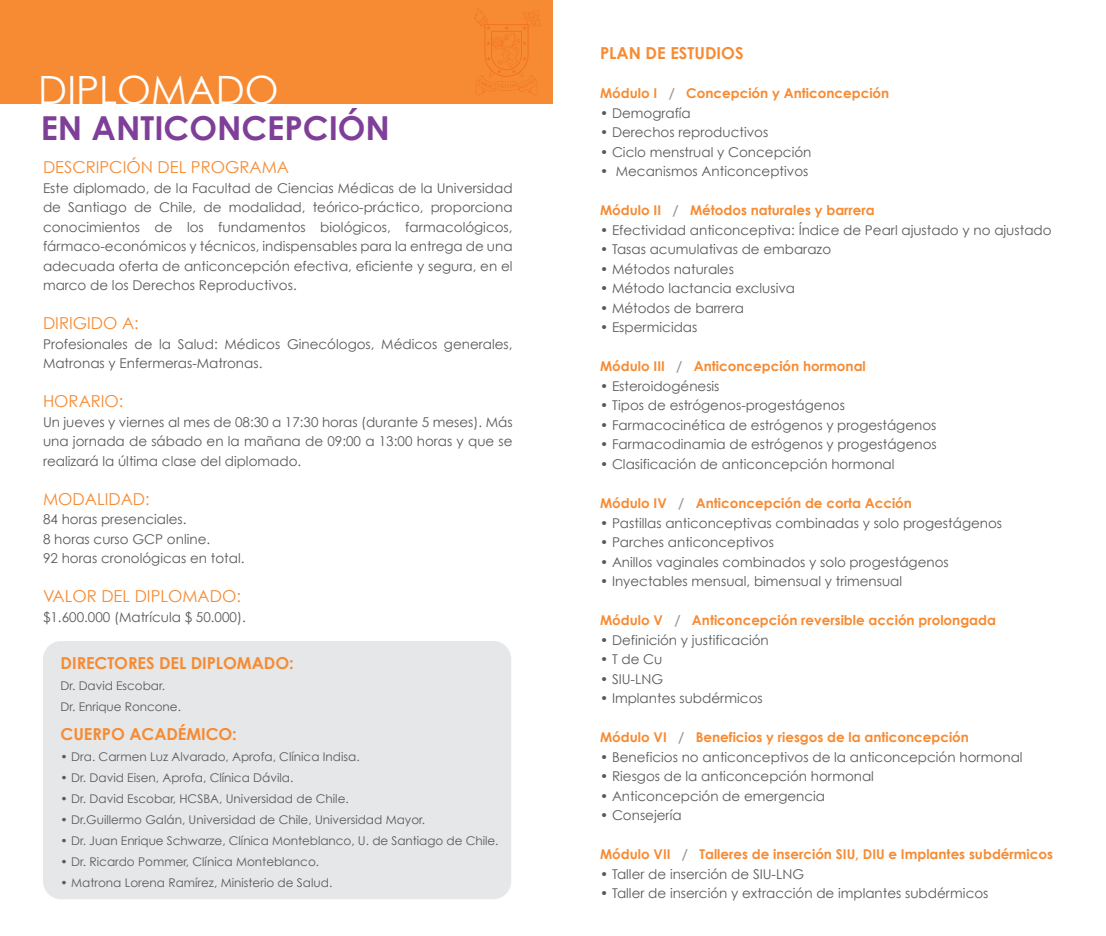
<style>
.page{position:relative;width:1106px;height:936px;background:#fff}
.page>*{position:absolute;margin:0;border:0;box-sizing:border-box;transform-origin:0 0}
.t1{font:39px "Century Gothic";color:#fff}
.t2{font:700 33px "Century Gothic";color:#7f3f98}
.t3{font:16.5px "Century Gothic";color:#f68b33}
.t4{font:700 16.5px "Century Gothic";letter-spacing:-.005em;color:#f68b33}
.t5{font:13.5px/19.5px "Century Gothic";color:#58595b;text-align:justify}
.t6{font:700 13.5px "Century Gothic";color:#f68b33}
.t7{font:12px/21px "Century Gothic";color:#58595b}
.s1{color:#939598}
</style>
<div class="page">
<div style="left:0;top:0;width:552px;height:103px;background:#f68b33"></div>
<svg style="left:474px;top:8px;width:67px;height:87px"></svg>
<div style="left:43px;top:641px;width:468px;height:258px;background:#e6e7e8;border-radius:18px"></div>
<h1 class="t1" style="left:38px;top:66px;width:242px">DIPLOMADO</h1>
<h2 class="t2" style="left:41px;top:107px;width:351px">EN ANTICONCEPCIÓN</h2>
<p class="t3" style="left:43px;top:157px;width:247px">DESCRIPCIÓN DEL PROGRAMA</p>
<p class="t5" style="left:43px;top:178px;width:471px">Este diplomado, de la Facultad de Ciencias Médicas de la Universidad de Santiago de Chile, de modalidad, teórico-práctico, proporciona conocimientos de los fundamentos biológicos, farmacológicos, fármaco-económicos y técnicos, indispensables para la entrega de una adecuada oferta de anticoncepción efectiva, eficiente y segura, en el marco de los Derechos Reproductivos.</p>
<p class="t3" style="left:43px;top:313px;width:97px">DIRIGIDO A:</p>
<p class="t5" style="left:43px;top:334px;width:471px">Profesionales de la Salud: Médicos Ginecólogos, Médicos generales,<br>Matronas y Enfermeras-Matronas.</p>
<p class="t3" style="left:43px;top:391px;width:82px">HORARIO:</p>
<p class="t5" style="left:43px;top:412px;width:471px">Un jueves y viernes al mes de 08:30 a 17:30 horas (durante 5 meses). Más una jornada de sábado en la mañana de 09:00 a 13:00 horas y que se realizará la última clase del diplomado.</p>
<p class="t3" style="left:43px;top:488px;width:108px">MODALIDAD:</p>
<p class="t5" style="left:43px;top:509px;width:203px;text-align:left">84 horas presenciales.<br>8 horas curso GCP online.<br>92 horas cronológicas en total.</p>
<p class="t3" style="left:43px;top:586px;width:199px">VALOR DEL DIPLOMADO:</p>
<p class="t5" style="left:43px;top:607px;width:204px">$1.600.000 (Matrícula $ 50.000).</p>
<p class="t4" style="left:61px;top:652px;width:234px">DIRECTORES DEL DIPLOMADO:</p>
<p class="t7" style="left:61px;top:674px;width:122px">Dr. David Escobar.<br>Dr. Enrique Roncone.</p>
<p class="t4" style="left:61px;top:723px;width:178px">CUERPO ACADÉMICO:</p>
<p class="t7" style="left:61px;top:745px;width:300px">• Dra. Carmen Luz Alvarado, Aprofa, Clínica Indisa.</p>
<p class="t7" style="left:61px;top:766px;width:234px">• Dr. David Eisen, Aprofa, Clínica Dávila.</p>
<p class="t7" style="left:61px;top:787px;width:290px">• Dr. David Escobar, HCSBA, Universidad de Chile.</p>
<p class="t7" style="left:61px;top:808px;width:366px">• Dr.Guillermo Galán, Universidad de Chile, Universidad Mayor.</p>
<p class="t7" style="left:61px;top:829px;width:439px">• Dr. Juan Enrique Schwarze, Clínica Monteblanco, U. de Santiago de Chile.</p>
<p class="t7" style="left:61px;top:850px;width:260px">• Dr. Ricardo Pommer, Clínica Monteblanco.</p>
<p class="t7" style="left:61px;top:871px;width:273px">• Matrona Lorena Ramírez, Ministerio de Salud.</p>
<p class="t4" style="left:600px;top:43px;width:145px">PLAN DE ESTUDIOS</p>
<p class="t6" style="left:600px;top:85px;width:291px">Módulo I <span class="s1">/</span> Concepción y Anticoncepción</p>
<p class="t5" style="left:600px;top:103px;width:92px">• Demografía</p>
<p class="t5" style="left:600px;top:122px;width:170px">• Derechos reproductivos</p>
<p class="t5" style="left:600px;top:142px;width:213px">• Ciclo menstrual y Concepción</p>
<p class="t5" style="left:600px;top:161px;width:210px">• Mecanismos Anticonceptivos</p>
<p class="t6" style="left:600px;top:202px;width:276px">Módulo II <span class="s1">/</span> Métodos naturales y barrera</p>
<p class="t5" style="left:600px;top:220px;width:453px">• Efectividad anticonceptiva: Índice de Pearl ajustado y no ajustado</p>
<p class="t5" style="left:600px;top:239px;width:233px">• Tasas acumulativas de embarazo</p>
<p class="t5" style="left:600px;top:259px;width:135px">• Métodos naturales</p>
<p class="t5" style="left:600px;top:278px;width:196px">• Método lactancia exclusiva</p>
<p class="t5" style="left:600px;top:298px;width:145px">• Métodos de barrera</p>
<p class="t5" style="left:600px;top:317px;width:99px">• Espermicidas</p>
<p class="t6" style="left:600px;top:358px;width:267px">Módulo III <span class="s1">/</span> Anticoncepción hormonal</p>
<p class="t5" style="left:600px;top:376px;width:121px">• Esteroidogénesis</p>
<p class="t5" style="left:600px;top:395px;width:246px">• Tipos de estrógenos-progestágenos</p>
<p class="t5" style="left:600px;top:415px;width:338px">• Farmacocinética de estrógenos y progestágenos</p>
<p class="t5" style="left:600px;top:434px;width:338px">• Farmacodinamia de estrógenos y progestágenos</p>
<p class="t5" style="left:600px;top:454px;width:296px">• Clasificación de anticoncepción hormonal</p>
<p class="t6" style="left:600px;top:494px;width:313px">Módulo IV <span class="s1">/</span> Anticoncepción de corta Acción</p>
<p class="t5" style="left:600px;top:512px;width:403px">• Pastillas anticonceptivas combinadas y solo progestágenos</p>
<p class="t5" style="left:600px;top:532px;width:175px">• Parches anticonceptivos</p>
<p class="t5" style="left:600px;top:551px;width:350px">• Anillos vaginales combinados y solo progestágenos</p>
<p class="t5" style="left:600px;top:571px;width:303px">• Inyectables mensual, bimensual y trimensual</p>
<p class="t6" style="left:600px;top:611px;width:397px">Módulo V <span class="s1">/</span> Anticoncepción reversible acción prolongada</p>
<p class="t5" style="left:600px;top:629px;width:170px">• Definición y justificación</p>
<p class="t5" style="left:600px;top:649px;width:64px">• T de Cu</p>
<p class="t5" style="left:600px;top:668px;width:65px">• SIU-LNG</p>
<p class="t5" style="left:600px;top:688px;width:164px">• Implantes subdérmicos</p>
<p class="t6" style="left:600px;top:728px;width:370px">Módulo VI <span class="s1">/</span> Beneficios y riesgos de la anticoncepción</p>
<p class="t5" style="left:600px;top:746px;width:424px">• Beneficios no anticonceptivos de la anticoncepción hormonal</p>
<p class="t5" style="left:600px;top:766px;width:275px">• Riesgos de la anticoncepción hormonal</p>
<p class="t5" style="left:600px;top:785px;width:226px">• Anticoncepción de emergencia</p>
<p class="t5" style="left:600px;top:805px;width:83px">• Consejería</p>
<p class="t6" style="left:600px;top:845px;width:454px">Módulo VII <span class="s1">/</span> Talleres de inserción SIU, DIU e Implantes subdérmicos</p>
<p class="t5" style="left:600px;top:863px;width:205px">• Taller de inserción de SIU-LNG</p>
<p class="t5" style="left:600px;top:883px;width:390px">• Taller de inserción y extracción de implantes subdérmicos</p>
</div>
